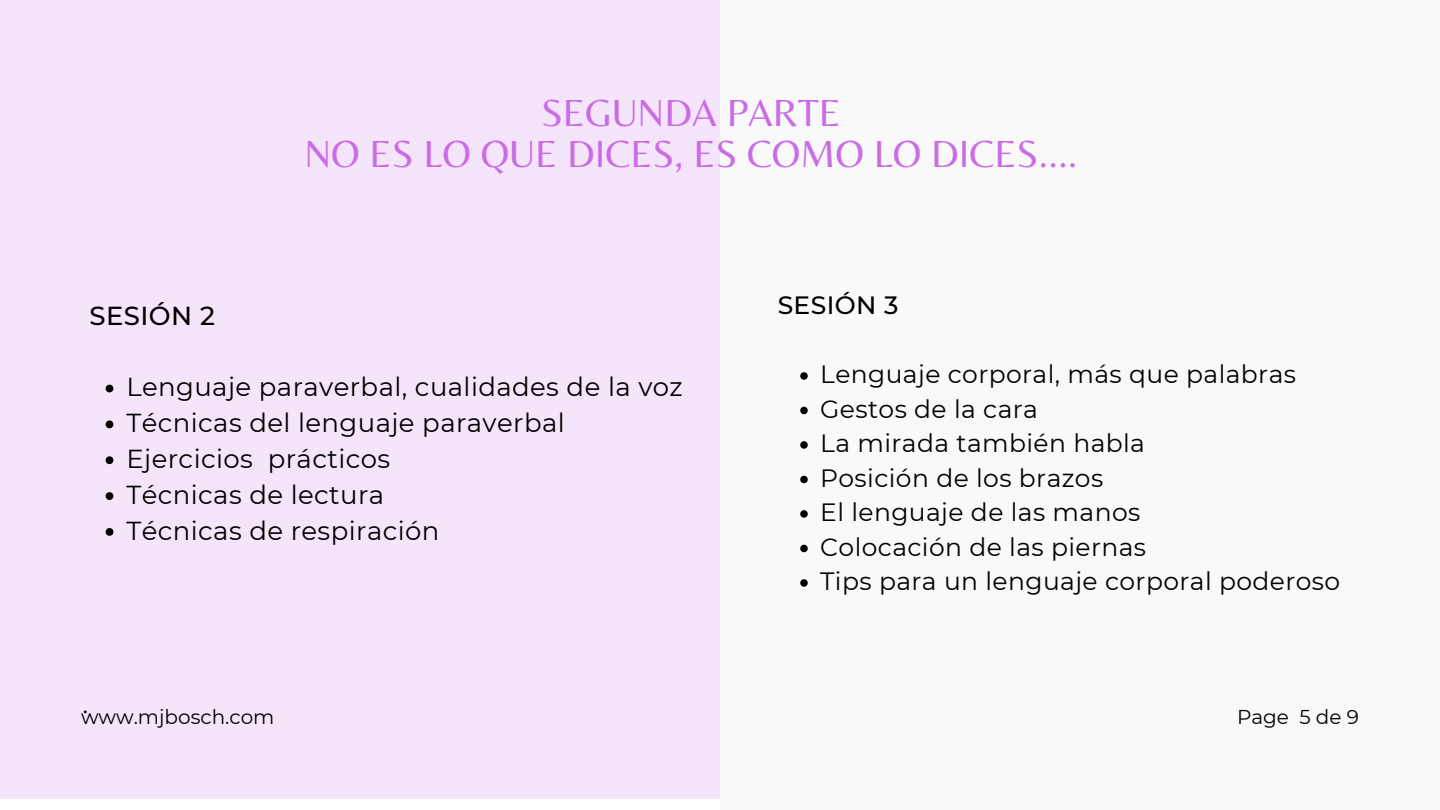
<style>
.page{position:relative;width:1440px;height:810px;background:#fff}
.page>*{position:absolute;margin:0;border:0;box-sizing:border-box;transform-origin:0 0}
.t1{font:39.3px/41.2px "Belleza";color:#cb6ce6;text-align:center}
.t2{font:26px/35.8px "Montserrat";letter-spacing:.015em;color:#000}
.t3{font:500 26px "Montserrat";letter-spacing:.015em;color:#000}
.t4{font:25px/34.5px "Montserrat";letter-spacing:.015em;color:#000}
.t5{font:500 25px "Montserrat";letter-spacing:.015em;color:#000}
.t6{font:20px "Montserrat";color:#000}
</style>
<div class="page">
<div style="left:0;top:0;width:720px;height:798px;background:#f5e5fa"></div>
<div style="left:720px;top:0;width:720px;height:810px;background:#f9f9f9"></div>
<svg style="left:106px;top:385px;width:7px;height:7px"></svg>
<svg style="left:106px;top:420px;width:7px;height:8px"></svg>
<svg style="left:106px;top:456px;width:7px;height:8px"></svg>
<svg style="left:106px;top:492px;width:7px;height:8px"></svg>
<svg style="left:106px;top:528px;width:7px;height:8px"></svg>
<svg style="left:800px;top:372px;width:8px;height:8px"></svg>
<svg style="left:800px;top:407px;width:8px;height:7px"></svg>
<svg style="left:800px;top:441px;width:8px;height:8px"></svg>
<svg style="left:800px;top:476px;width:8px;height:7px"></svg>
<svg style="left:800px;top:510px;width:8px;height:8px"></svg>
<svg style="left:800px;top:545px;width:8px;height:7px"></svg>
<svg style="left:800px;top:579px;width:8px;height:8px"></svg>
<p class="t3" style="left:90px;top:299px;width:127px">SESIÓN 2</p>
<h1 class="t1" style="left:304px;top:92px;width:775px">SEGUNDA PARTE<br>NO ES LO QUE DICES, ES COMO LO DICES….</h1>
<p class="t5" style="left:778px;top:290px;width:122px">SESIÓN 3</p>
<p class="t2" style="left:126px;top:369px;width:558px">Lenguaje paraverbal, cualidades de la voz<br>Técnicas del lenguaje paraverbal<br>Ejercicios prácticos<br>Técnicas de lectura<br>Técnicas de respiración</p>
<p class="t4" style="left:820px;top:357px;width:521px">Lenguaje corporal, más que palabras<br>Gestos de la cara<br>La mirada también habla<br>Posición de los brazos<br>El lenguaje de las manos<br>Colocación de las piernas<br>Tips para un lenguaje corporal poderoso</p>
<p class="t6" style="left:81px;top:705px;width:195px">www.mjbosch.com</p>
<p class="t6" style="left:1237px;top:705px;width:124px">Page 5 de 9</p>
<p class="t2" style="left:82px;top:692px;width:8px">·</p>
</div>
